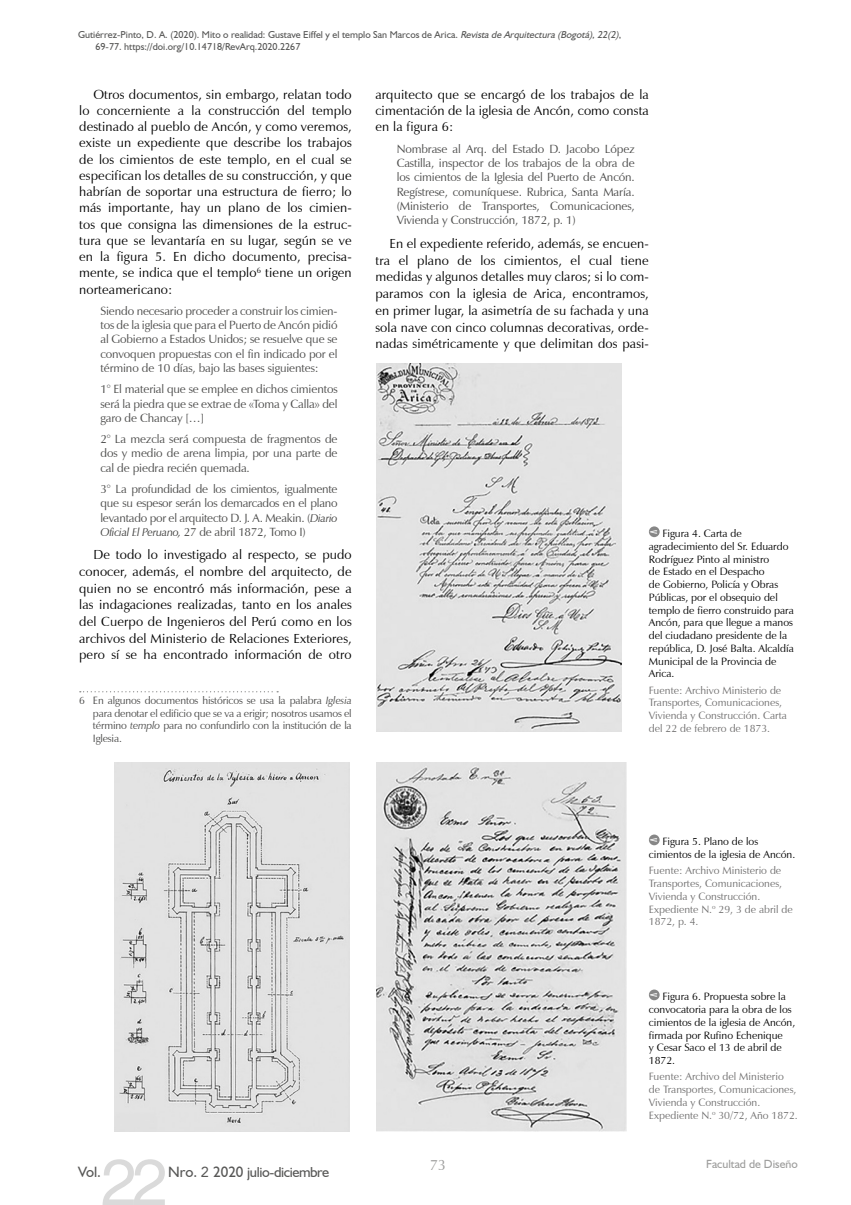
<style>
.page{position:relative;width:851px;height:1205px;background:#fff}
.page>*{position:absolute;margin:0;border:0;box-sizing:border-box;transform-origin:0 0}
.t1{font:65px "Helvetica";color:#dadada}
.t2{font:15px "Humanist 521 BT";color:#575756}
.t3{font:15px "Zapf Humanist 601 BT";color:#9d9d9c}
.t4{font:14.5px "Humanist 521 BT";letter-spacing:-.03em;color:#575756}
.t5{font:13.12px/16.2px "Zapf Humanist 601 BT";letter-spacing:.01em;color:#000;text-align:justify}
.t6{font:11.88px/14.2px "Zapf Humanist 601 BT";letter-spacing:-.01em;color:#4a4a49;text-align:justify}
.t7{font:11.88px "Humanist 521 BT";color:#9d9d9c}
.t8{font:10.62px/12.8px "Zapf Humanist 601 BT";color:#000}
.t9{font:10.62px/12.8px "Zapf Humanist 601 BT";color:#706f6f}
.t10{font:10.62px/12.5px "Zapf Humanist 601 BT";letter-spacing:-.015em;color:#4a4a49;text-align:justify}
.t11{font:10px/12px "Humanist 521 BT";color:#575756}
.t12{font:9.12px "Architecture Plain";color:#fff;scale:1.24 1}
.s1{font-style:italic}
.s2{font-style:italic;font-size:11.25px;color:#3c3c3b}
.s3{font-size:15px}
.s4{font-family:"Avenir LT"}
</style>
<div class="page">
<svg style="left:80px;top:691px;width:198px;height:1px"></svg>
<img style="left:114px;top:762px;width:236px;height:369px">
<img style="left:376px;top:364px;width:245px;height:368px">
<img style="left:376px;top:762px;width:250px;height:369px">
<div style="left:648px;top:526px;width:11px;height:11px;background:#878787;border-radius:50%"></div>
<div style="left:648px;top:989px;width:11px;height:11px;background:#878787;border-radius:50%"></div>
<div style="left:648px;top:834px;width:11px;height:11px;background:#878787;border-radius:50%"></div>
<p class="t11" style="left:95px;top:28px;width:527px;text-indent:-17px">Gutiérrez-Pinto, D. A. (2020). Mito o realidad: Gustave Eiffel y el templo San Marcos de Arica. <span class="s1">Revistade Arquitectura(Bogotá),22(2)</span>,<br>69-77. https://doi.org/10.14718/RevArq.2020.2267</p>
<p class="t5" style="left:79px;top:86px;width:274px;text-indent:14px">Otros documentos, sin embargo, relatan todo lo concerniente a la construcción del templo destinado al pueblo de Ancón, y como veremos, existe un expediente que describe los trabajos de los cimientos de este templo, en el cual se especifican los detalles de su construcción, y que habrían de soportar una estructura de fierro; lo más importante, hay un plano de los cimien&shy;tos que consigna las dimensiones de la estruc&shy;tura que se levantaría en su lugar, según se ve en la figura 5. En dicho documento, precisa&shy;mente, se indica que el templo<sup>6</sup> tiene un origen norteamericano:</p>
<p class="t6" style="left:100px;top:304px;width:239px">Siendo necesario proceder a construir los cimien&shy;tos de la iglesia que para el Puerto de Ancón pidió al Gobierno a Estados Unidos; se resuelve que se convoquen propuestas con el fin indicado por el término de 10 días, bajo las bases siguientes:</p>
<p class="t6" style="left:100px;top:382px;width:239px">1° El material que se emplee en dichos cimientos será la piedra que se extrae de «Toma y Calla» del garo de Chancay […]</p>
<p class="t6" style="left:100px;top:432px;width:239px">2° La mezcla será compuesta de fragmentos de dos y medio de arena limpia, por una parte de cal de piedra recién quemada.</p>
<p class="t6" style="left:100px;top:482px;width:238px">3° La profundidad de los cimientos, igualmente que su espesor serán los demarcados en el plano levantado por el arquitecto D. J. A. Meakin. (<span class="s2">Diario Oficial El Peruano,</span> 27 de abril 1872, Tomo I)</p>
<p class="t5" style="left:79px;top:547px;width:274px;line-height:16.6px;text-indent:14px">De todo lo investigado al respecto, se pudo conocer, además, el nombre del arquitecto, de quien no se encontró más información, pese a las indagaciones realizadas, tanto en los anales del Cuerpo de Ingenieros del Perú como en los archivos del Ministerio de Relaciones Exteriores, pero sí se ha encontrado información de otro</p>
<p class="t10" style="left:93px;top:694px;width:260px;text-indent:-14px">6 En algunos documentos históricos se usa la palabra <span class="s1">Iglesia </span>para denotar el edificio que se va a erigir; nosotros usamos el término <span class="s1">templo</span> para no confundirlo con la institución de la Iglesia.</p>
<p class="t5" style="left:375px;top:86px;width:275px">arquitecto que se encargó de los trabajos de la cimentación de la iglesia de Ancón, como consta en la figura 6:</p>
<p class="t6" style="left:396px;top:142px;width:239px">Nombrase al Arq. del Estado D. Jacobo López Castilla, inspector de los trabajos de la obra de los cimientos de la Iglesia del Puerto de Ancón.<br>Regístrese, comuníquese. Rubrica, Santa María. (Ministerio de Transportes, Comunicaciones, Vivienda y Construcción, 1872, p. 1)</p>
<p class="t5" style="left:375px;top:235px;width:275px;line-height:16.8px;text-indent:14px">En el expediente referido, además, se encuen&shy;tra el plano de los cimientos, el cual tiene medidas y algunos detalles muy claros; si lo com&shy;paramos con la iglesia de Arica, encontramos, en primer lugar, la asimetría de su fachada y una sola nave con cinco columnas decorativas, orde&shy;nadas simétricamente y que delimitan dos pasi-</p>
<p class="t8" style="left:648px;top:527px;width:146px;text-indent:14px">Figura 4. Carta de agradecimiento del Sr. Eduardo<br>Rodríguez Pinto al ministro<br>de Estado en el Despacho<br>de Gobierno, Policía y Obras<br>Públicas, por el obsequio del templo de fierro construido para<br>Ancón, para que llegue a manos del ciudadano presidente de la república, D. José Balta. Alcaldía<br>Municipal de la Provincia de<br>Arica.</p>
<p class="t9" style="left:648px;top:684px;width:139px">Fuente: Archivo Ministerio de<br>Transportes, Comunicaciones,<br>Vivienda y Construcción. Carta del 22 de febrero de 1873.</p>
<p class="t12" style="left:648px;top:534px;width:5px;rotate:-90deg">A</p>
<h1 class="t1" style="left:101px;top:1144px;width:69px">22</h1>
<p class="t2" style="left:78px;top:1162px;width:25px">Vol.</p>
<p class="t4" style="left:168px;top:1163px;width:163px"><span class="s3">Nro.</span> <span class="s4">2</span> <span class="s3">2020</span> julio-diciembre</p>
<p class="t8" style="left:648px;top:835px;width:148px;text-indent:14px">Figura 5. Plano de los cimientos de la iglesia de Ancón.</p>
<p class="t9" style="left:648px;top:864px;width:145px">Fuente: Archivo Ministerio de<br>Transportes, Comunicaciones,<br>Vivienda y Construcción.<br>Expediente N.<sup>o</sup> 29, 3 de abril de<br>1872, p. 4.</p>
<p class="t12" style="left:648px;top:842px;width:5px;rotate:-90deg">A</p>
<p class="t8" style="left:648px;top:990px;width:148px;text-indent:14px">Figura 6. Propuesta sobre la convocatoria para la obra de los cimientos de la iglesia de Ancón, firmada por Rufino Echenique<br>y Cesar Saco el 13 de abril de<br>1872.</p>
<p class="t9" style="left:648px;top:1070px;width:150px">Fuente: Archivo del Ministerio de Transportes, Comunicaciones,<br>Vivienda y Construcción.<br>Expediente N.<sup>o</sup> 30/72, Año 1872.</p>
<p class="t12" style="left:648px;top:997px;width:5px;rotate:-90deg">A</p>
<p class="t3" style="left:429px;top:1156px;width:18px">73</p>
<p class="t7" style="left:706px;top:1156px;width:93px">Facultad de Diseño</p>
</div>
